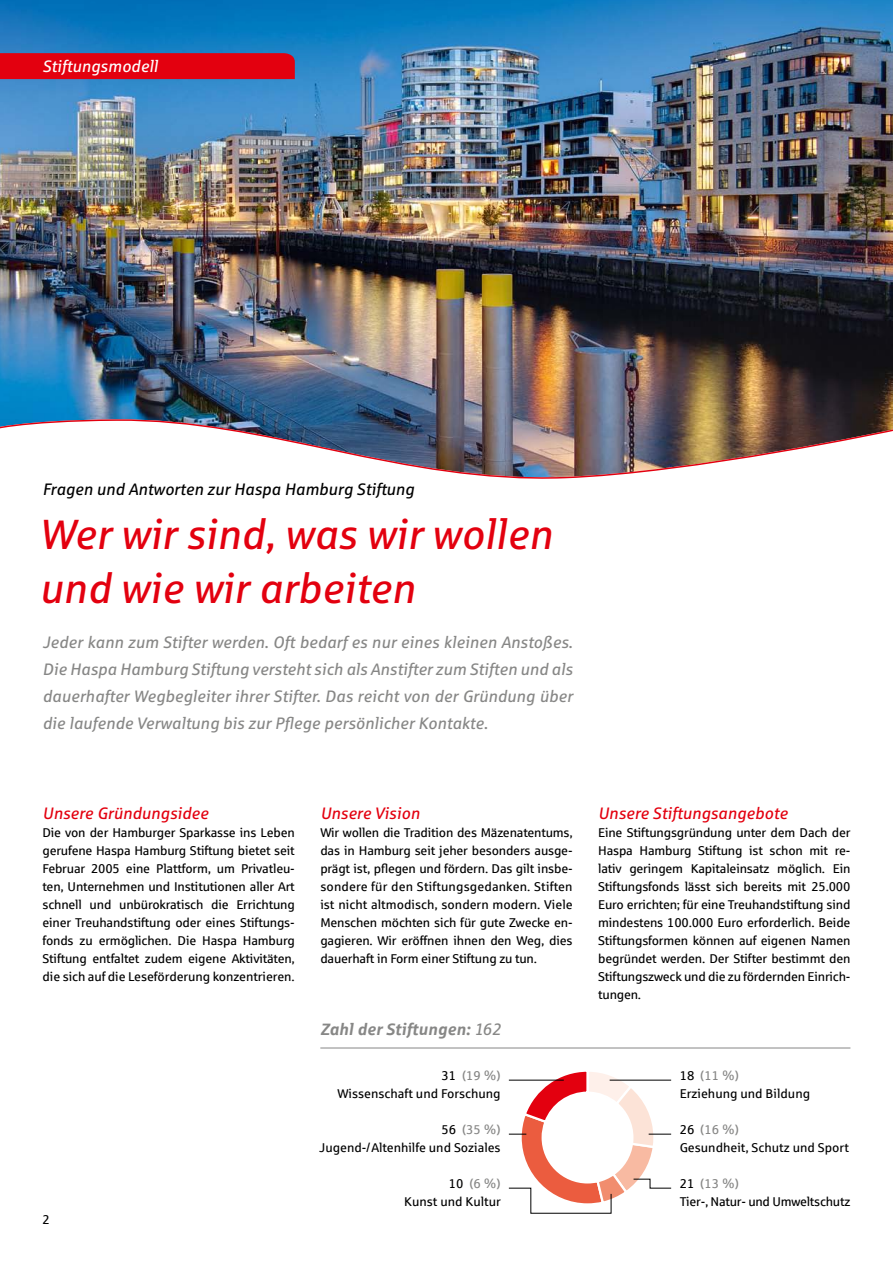
<style>
.page{position:relative;width:893px;height:1263px;background:#fff}
.page>*{position:absolute;margin:0;border:0;box-sizing:border-box;transform-origin:0 0}
.t1{font:italic 42px/54px "Sparkasse Rg";color:#e3000f}
.t2{font:italic 16.5px/27px "Sparkasse Rg";color:#878786;text-align:justify}
.t3{font:italic 16.5px "Sparkasse Rg";color:#e3000f}
.t4{font:italic 16.5px "Sparkasse Rg";color:#000}
.t5{font:italic 700 16.5px "Sparkasse Rg";color:#878786}
.t6{font:italic 16.5px "Sparkasse Rg";color:#fff}
.t7{font:12.75px/18px "Sparkasse Rg";letter-spacing:-.005em;color:#000;text-align:justify}
.s1{font-weight:400}
.s2{color:#878786}
</style>
<div class="page">
<img style="left:0;top:0;width:893px;height:418px">
<div style="left:0;top:53px;width:295px;height:26px;background:#e3000f"></div>
<img style="left:0;top:418px;width:893px;height:61px">
<hr style="left:320px;top:1048px;width:530px;height:1px;background:#878786">
<svg style="left:508px;top:1071px;width:163px;height:142px"></svg>
<hr style="left:509px;top:1080px;width:55px;height:1px;background:#000">
<p class="t6" style="left:43px;top:56px;width:117px">Stiftungsmodell</p>
<p class="t4" style="left:43px;top:479px;width:373px">Fragen und Antworten zur Haspa Hamburg Stiftung</p>
<h1 class="t1" style="left:39px;top:506px;width:514px">Wer wir sind, was wir wollen und wie wir arbeiten</h1>
<p class="t2" style="left:43px;top:628px;width:532px">Jeder kann zum Stifter werden. Oft bedarf es nur eines kleinen Anstoßes.<br>Die Haspa Hamburg Stiftung versteht sich als Anstifter zum Stiften und als dauerhafter Wegbegleiter ihrer Stifter. Das reicht von der Gründung über die laufende Verwaltung bis zur Pflege persönlicher Kontakte.</p>
<p class="t3" style="left:43px;top:803px;width:167px">Unsere Gründungsidee</p>
<p class="t7" style="left:43px;top:823px;width:254px">Die von der Hamburger Sparkasse ins Leben gerufene Haspa Hamburg Stiftung bietet seit Februar 2005 eine Plattform, um Privatleu&shy;ten, Unternehmen und Institutionen aller Art schnell und unbürokratisch die Errichtung einer Treuhandstiftung oder eines Stiftungs&shy;fonds zu ermöglichen. Die Haspa Hamburg Stiftung entfaltet zudem eigene Aktivitäten, die sich auf die Leseförderung konzentrieren.</p>
<p class="t7" style="left:43px;top:1210px;width:9px">2</p>
<p class="t3" style="left:320px;top:803px;width:101px">Unsere Vision</p>
<p class="t7" style="left:320px;top:823px;width:254px">Wir wollen die Tradition des Mäzenatentums, das in Hamburg seit jeher besonders ausge&shy;prägt ist, pflegen und fördern. Das gilt insbe&shy;sondere für den Stiftungsgedanken. Stiften ist nicht altmodisch, sondern modern. Viele Menschen möchten sich für gute Zwecke en&shy;gagieren. Wir eröffnen ihnen den Weg, dies dauerhaft in Form einer Stiftung zu tun.</p>
<p class="t5" style="left:320px;top:1019px;width:182px">Zahl der Stiftungen: <span class="s1">162</span></p>
<p class="t7" style="left:337px;top:1066px;width:165px;text-align:right">31 <span class="s2">(19 %)<br></span>Wissenschaft und Forschung</p>
<p class="t7" style="left:319px;top:1120px;width:183px;text-align:right">56 <span class="s2">(35 %)<br></span>Jugend-/ Altenhilfe und Soziales</p>
<p class="t7" style="left:404px;top:1174px;width:98px;text-align:right">10 <span class="s2">(6 %)<br></span>Kunst und Kultur</p>
<p class="t3" style="left:598px;top:803px;width:191px">Unsere Stiftungsangebote</p>
<p class="t7" style="left:598px;top:823px;width:254px">Eine Stiftungsgründung unter dem Dach der Haspa Hamburg Stiftung ist schon mit re&shy;lativ geringem Kapitaleinsatz möglich. Ein Stiftungsfonds lässt sich bereits mit 25.000<br>Euro errichten; für eine Treuhandstiftung sind mindestens 100.000 Euro erforderlich. Beide Stiftungsformen können auf eigenen Namen begründet werden. Der Stifter bestimmt den Stiftungszweck und die zu fördernden Einrich&shy;tungen.</p>
<p class="t7" style="left:680px;top:1066px;width:132px">18 <span class="s2">(11 %)<br></span>Erziehung und Bildung</p>
<p class="t7" style="left:680px;top:1120px;width:171px">26 <span class="s2">(16 %)<br></span>Gesundheit, Schutz und Sport</p>
<p class="t7" style="left:680px;top:1174px;width:172px">21 <span class="s2">(13 %)<br></span>Tier-, Natur- und Umweltschutz</p>
</div>
